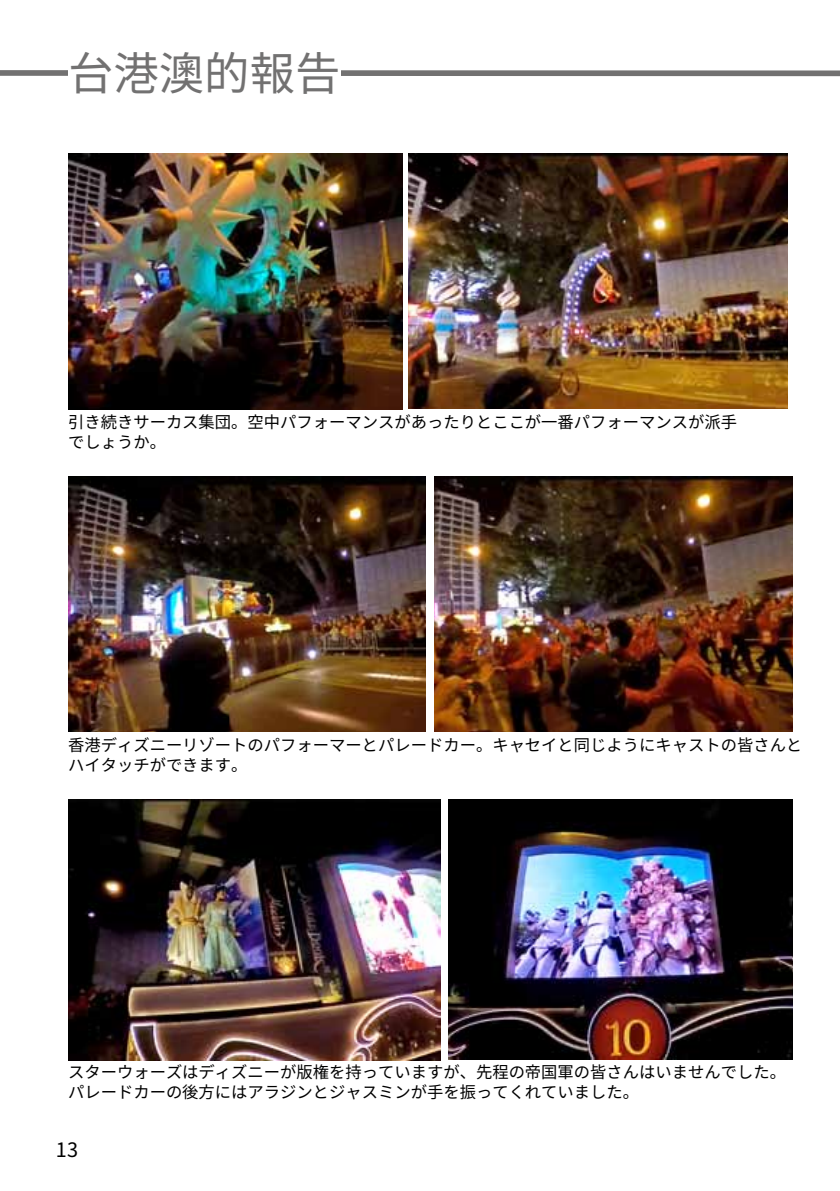
<style>
.page{position:relative;width:840px;height:1191px;background:#fff}
.page>*{position:absolute;margin:0;border:0;box-sizing:border-box;transform-origin:0 0}
.t1{font:45.4px "Source Han Sans";color:#727171}
.t2{font:19.8px "Source Han Sans";color:#000}
.t3{font:16.2px/20.6px "Source Han Sans";color:#000}
</style>
<div class="page">
<svg style="left:0;top:70px;width:839px;height:7px;background:#8c8b8b"></svg>
<div style="left:68px;top:41px;width:272px;height:62px;background:#fff"></div>
<img style="left:408px;top:153px;width:379px;height:255px">
<img style="left:68px;top:153px;width:334px;height:256px">
<img style="left:434px;top:476px;width:357px;height:255px">
<img style="left:68px;top:476px;width:357px;height:255px">
<img style="left:448px;top:799px;width:343px;height:260px">
<img style="left:68px;top:799px;width:372px;height:261px">
<h1 class="t1" style="left:68px;top:47px;width:274px">台港澳的報告</h1>
<p class="t3" style="left:68px;top:412px;width:670px">引き続きサーカス集団。空中パフォーマンスがあったりとここが一番パフォーマンスが派手でしょうか。</p>
<p class="t3" style="left:68px;top:735px;width:735px">香港ディズニーリゾートのパフォーマーとパレードカー。キャセイと同じようにキャストの皆さんとハイタッチができます。</p>
<p class="t3" style="left:68px;top:1061px;width:719px">スターウォーズはディズニーが版権を持っていますが、先程の帝国軍の皆さんはいませんでした。パレードカーの後方にはアラジンとジャスミンが手を振ってくれていました。</p>
<p class="t2" style="left:56px;top:1138px;width:24px">13</p>
</div>
